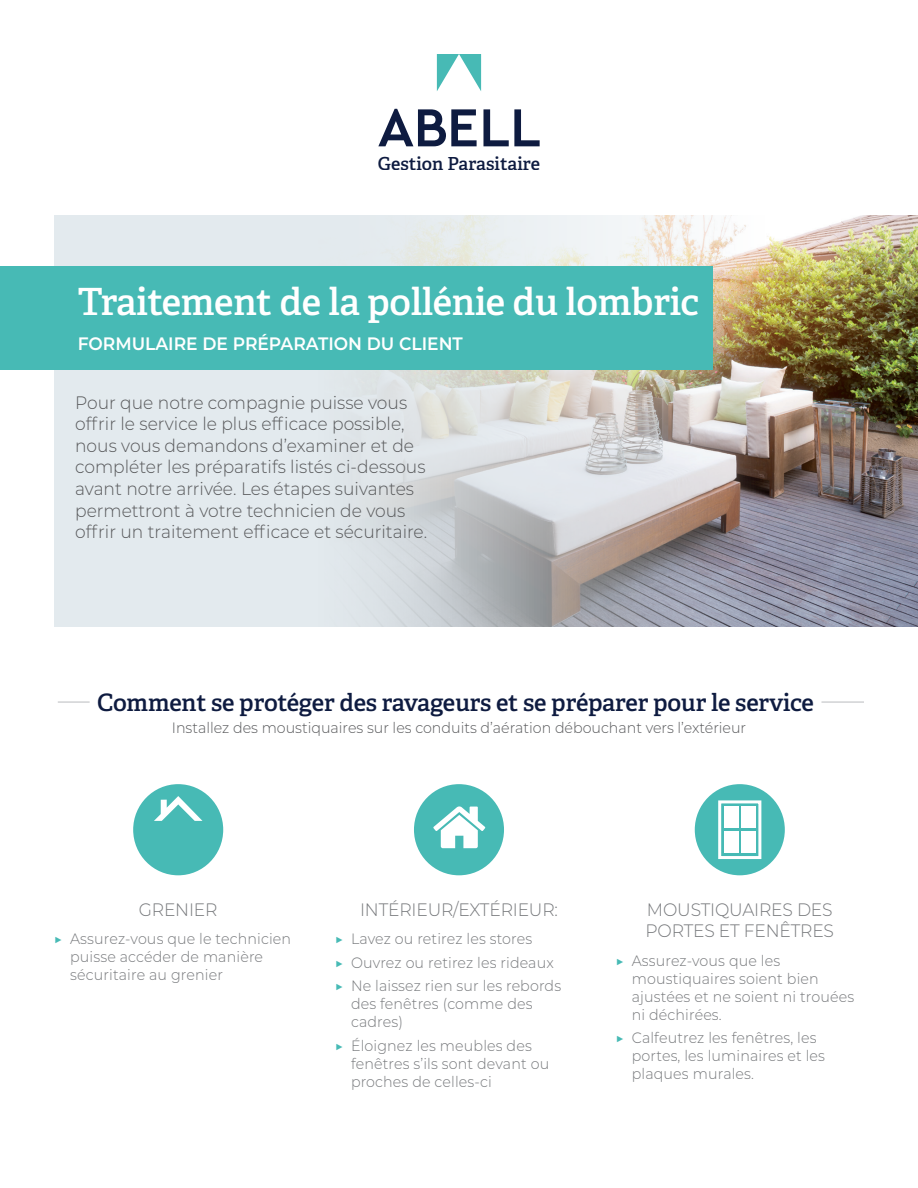
<style>
.page{position:relative;width:918px;height:1188px;background:#fff}
.page>*{position:absolute;margin:0;border:0;box-sizing:border-box;transform-origin:0 0}
.t1{font:600 37.5px "Adelle";letter-spacing:-.01em;color:#fff}
.t2{font:600 24px "Adelle";letter-spacing:-.01em;color:#0e1b40}
.t3{font:300 18px/21.6px "Montserrat";color:#57585a;scale:.95 1}
.t4{font:300 18px/21.6px "Montserrat";letter-spacing:-.01em;color:#76787b;scale:.95 1}
.t5{font:600 18px "Montserrat";color:#fff;scale:.95 1}
.t6{font:600 18px "Adelle";letter-spacing:.005em;color:#0e1b40}
.t7{font:300 15px/18px "Montserrat";letter-spacing:.01em;color:#76787b;scale:.95 1}
.t8{font:300 15px "Montserrat";color:#57585a;scale:.95 1}
.s1{color:#47bab5}
</style>
<div class="page">
<div style="left:54px;top:215px;width:864px;height:411px;background:#e3eaee"></div>
<img style="left:362px;top:215px;width:556px;height:411px">
<div style="left:0;top:266px;width:712px;height:104px;background:#47bab5"></div>
<hr style="left:58px;top:701px;width:32px;height:2px;background:#d1d2d4">
<hr style="left:821px;top:701px;width:43px;height:2px;background:#d1d2d4">
<svg style="left:414px;top:784px;width:90px;height:91px"></svg>
<div style="left:133px;top:784px;width:90px;height:91px;background:#47bab5;border-radius:50%"></div>
<div style="left:695px;top:784px;width:90px;height:91px;background:#47bab5;border-radius:50%"></div>
<svg style="left:154px;top:796px;width:48px;height:25px"></svg>
<div style="left:724px;top:807px;width:14px;height:21px;background:#fff"></div>
<div style="left:724px;top:831px;width:14px;height:22px;background:#fff"></div>
<div style="left:741px;top:807px;width:14px;height:21px;background:#fff"></div>
<div style="left:741px;top:831px;width:14px;height:22px;background:#fff"></div>
<div style="left:718px;top:800px;width:43px;height:59px;border:3px solid #fff"></div>
<svg style="left:437px;top:54px;width:44px;height:37px"></svg>
<svg style="left:378px;top:109px;width:99px;height:37px"></svg>
<svg style="left:483px;top:109px;width:57px;height:37px"></svg>
<p class="t6" style="left:378px;top:152px;width:164px">Gestion Parasitaire</p>
<h1 class="t1" style="left:78px;top:278px;width:623px">Traitement de la pollénie du lombric</h1>
<p class="t5" style="left:78px;top:330px;width:407px">FORMULAIRE DE PRÉPARATION DU CLIENT</p>
<p class="t3" style="left:75px;top:391px;width:372px">Pour que notre compagnie puisse vous offrir le service le plus efficace possible, nous vous demandons d’examiner et de compléter les préparatifs listés ci-dessous avant notre arrivée. Les étapes suivantes permettront à votre technicien de vous offrir un traitement efficace et sécuritaire.</p>
<h2 class="t2" style="left:97px;top:688px;width:718px">Comment se protéger des ravageurs et se préparer pour le service</h2>
<p class="t8" style="left:172px;top:718px;width:606px">Installez des moustiquaires sur les conduits d’aération débouchant vers l’extérieur</p>
<p class="t4" style="left:139px;top:898px;width:84px">GRENIER</p>
<p class="t7" style="left:70px;top:930px;width:234px;text-indent:-16px"><span class="s1">▶</span> Assurez-vous que le technicien puisse accéder de manière sécuritaire au grenier</p>
<p class="t4" style="left:360px;top:898px;width:210px">INTÉRIEUR/EXTÉRIEUR:</p>
<p class="t7" style="left:335px;top:927px;width:240px;line-height:23.4px"><span class="s1">▶</span> Lavez ou retirez les stores<br><span class="s1">▶</span> Ouvrez ou retirez les rideaux <span class="s1">▶</span> Ne laissez rien sur les rebords</p>
<p class="t7" style="left:351px;top:994px;width:193px">des fenêtres (comme des cadres)</p>
<p class="t7" style="left:351px;top:1036px;width:210px;text-indent:-16px"><span class="s1">▶</span> Éloignez les meubles des fenêtres s’ils sont devant ou proches de celles-ci</p>
<p class="t4" style="left:646px;top:898px;width:200px">MOUSTIQUAIRES DES<br>PORTES ET FENÊTRES</p>
<p class="t7" style="left:632px;top:951px;width:236px;text-indent:-16px"><span class="s1">▶</span> Assurez-vous que les moustiquaires soient bien ajustées et ne soient ni trouées ni déchirées.</p>
<p class="t7" style="left:632px;top:1029px;width:205px;text-indent:-16px"><span class="s1">▶</span> Calfeutrez les fenêtres, les portes, les luminaires et les plaques murales.</p>
</div>
